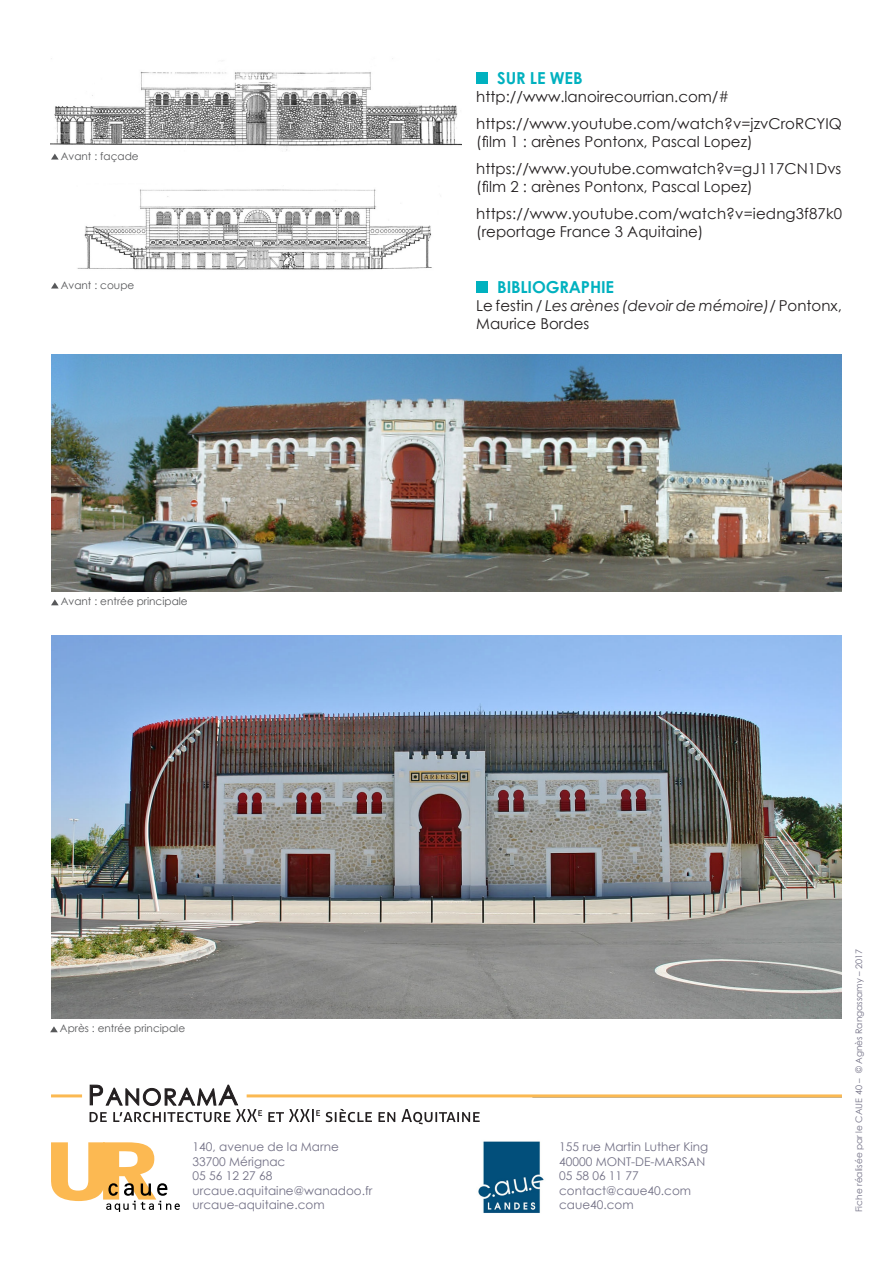
<style>
.page{position:relative;width:893px;height:1263px;background:#fff}
.page>*{position:absolute;margin:0;border:0;box-sizing:border-box;transform-origin:0 0}
.t1{font:700 16.5px "Century Gothic";letter-spacing:-.01em;color:#00b1bf}
.t2{font:15px/18px "Century Gothic";color:#231f20}
.t3{font:12px/14.4px "Century Gothic";color:#727085}
.t4{font:10.5px "Century Gothic";color:#57585a}
.t5{font:9px "Century Gothic";color:#727085}
.s1{font-style:italic}
</style>
<div class="page">
<hr style="left:247px;top:1094px;width:595px;height:3px;background:#fbb952">
<hr style="left:51px;top:1094px;width:31px;height:3px;background:#fbb952">
<svg style="left:51px;top:1142px;width:129px;height:70px"></svg>
<svg style="left:90px;top:1085px;width:390px;height:39px"></svg>
<img style="left:478px;top:1141px;width:66px;height:72px">
<img style="left:50px;top:58px;width:412px;height:93px">
<img style="left:77px;top:189px;width:355px;height:81px">
<img style="left:51px;top:636px;width:791px;height:382px">
<div style="left:476px;top:72px;width:12px;height:12px;background:#00b1bf"></div>
<div style="left:476px;top:281px;width:12px;height:12px;background:#00b1bf"></div>
<svg style="left:50px;top:1026px;width:8px;height:6px"></svg>
<img style="left:51px;top:354px;width:791px;height:238px">
<svg style="left:51px;top:154px;width:8px;height:6px"></svg>
<svg style="left:51px;top:283px;width:8px;height:5px"></svg>
<svg style="left:51px;top:599px;width:8px;height:6px"></svg>
<p class="t4" style="left:61px;top:148px;width:79px">Avant : façade</p>
<p class="t4" style="left:61px;top:277px;width:75px">Avant : coupe</p>
<p class="t4" style="left:61px;top:594px;width:128px">Avant : entrée principale</p>
<p class="t1" style="left:497px;top:65px;width:87px">SUR LE WEB</p>
<p class="t2" style="left:476px;top:87px;width:255px">http://www.lanoirecourrian.com/#</p>
<p class="t2" style="left:476px;top:114px;width:367px">https://www.youtube.com/watch?v=jzvCroRCYIQ (film 1 : arènes Pontonx, Pascal Lopez)</p>
<p class="t2" style="left:476px;top:159px;width:367px">https://www.youtube.comwatch?v=gJ117CN1Dvs</p>
<p class="t2" style="left:476px;top:177px;width:278px">(film 2 : arènes Pontonx, Pascal Lopez)</p>
<p class="t2" style="left:476px;top:204px;width:367px">https://www.youtube.com/watch?v=iedng3f87k0 (reportage France 3 Aquitaine)</p>
<p class="t1" style="left:497px;top:274px;width:118px">BIBLIOGRAPHIE</p>
<p class="t2" style="left:476px;top:296px;width:367px">Le festin / <span class="s1">Les arènes (devoir de mémoire)/</span> Pontonx,<br>Maurice Bordes</p>
<p class="t4" style="left:60px;top:1021px;width:127px">Après : entrée principale</p>
<p class="t3" style="left:193px;top:1139px;width:181px">140, avenue de la Marne<br>33700 Mérignac<br>05 56 12 27 68 urcaue.aquitaine@wanadoo.fr urcaue-aquitaine.com</p>
<p class="t3" style="left:559px;top:1139px;width:151px">155 rue Martin Luther King<br>40000 MONT-DE-MARSAN<br>05 58 06 11 77 contact@caue40.com caue40.com</p>
<p class="t5" style="left:852px;top:1212px;width:264px;rotate:-90deg">Fiche réalisée par le CAUE 40 – © Agnès Rangassamy – 2017</p>
</div>
